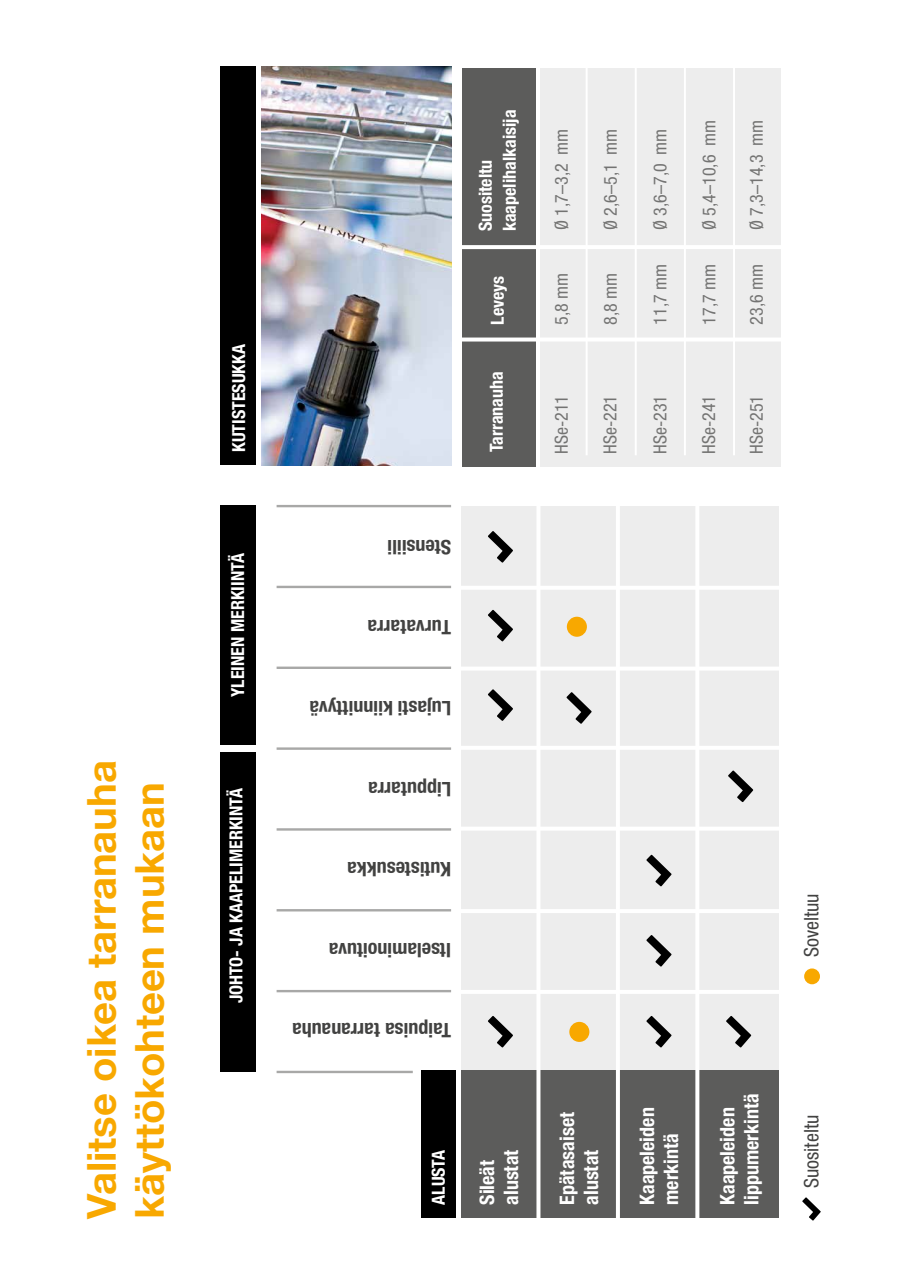
<style>
.page{position:relative;width:908px;height:1287px;background:#fff}
.page>*{position:absolute;margin:0;border:0;box-sizing:border-box;transform-origin:0 0}
.t1{font:700 40px/48px "Helvetica Neue LTW1 G";color:#f8a800}
.t2{font:700 condensed 20px "Helvetica Neue LTW1 G";color:#424241}
.t3{font:700 condensed 20px/24px "Helvetica Neue LTW1 G";color:#fff}
.t4{font:condensed 20px "Helvetica Neue LTW1 G";color:#424241}
.t5{font:condensed 18px "Helvetica Neue LTW1 G";color:#737372}
.t6{font:700 condensed 18px/24px "Helvetica Neue LTW1 G";color:#fff}
</style>
<div class="page">
<div style="left:462px;top:68px;width:74px;height:398px;background:#5c5c5b"></div>
<div style="left:540px;top:68px;width:240px;height:399px;background:#ededed"></div>
<hr style="left:458px;top:338px;width:323px;height:4px;background:#fff">
<hr style="left:458px;top:245px;width:323px;height:4px;background:#fff">
<hr style="left:585px;top:52px;width:2px;height:403px;background:#fff">
<hr style="left:634px;top:52px;width:2px;height:403px;background:#fff">
<hr style="left:683px;top:52px;width:2px;height:403px;background:#fff">
<hr style="left:732px;top:52px;width:2px;height:403px;background:#fff">
<div style="left:421px;top:1070px;width:34px;height:148px;background:#000"></div>
<div style="left:461px;top:506px;width:317px;height:576px;background:#ededed"></div>
<hr style="left:455px;top:827px;width:408px;height:4px;background:#fff">
<div style="left:566px;top:617px;width:20px;height:20px;background:#f8a800;border-radius:50%"></div>
<div style="left:461px;top:1070px;width:317px;height:147px;background:#5c5c5b"></div>
<hr style="left:536px;top:497px;width:4px;height:773px;background:#fff">
<svg style="left:615px;top:506px;width:4px;height:712px;fill:#fff"></svg>
<hr style="left:695px;top:497px;width:4px;height:757px;background:#fff">
<hr style="left:455px;top:746px;width:410px;height:4px;background:#fff">
<hr style="left:459px;top:667px;width:402px;height:4px;background:#fff">
<hr style="left:457px;top:586px;width:406px;height:4px;background:#fff">
<hr style="left:276px;top:828px;width:175px;height:3px;background:#a8a8a7">
<hr style="left:276px;top:747px;width:175px;height:3px;background:#a8a8a7">
<hr style="left:276px;top:667px;width:175px;height:2px;background:#a8a8a7">
<hr style="left:276px;top:586px;width:175px;height:2px;background:#a8a8a7">
<hr style="left:276px;top:909px;width:175px;height:2px;background:#a8a8a7">
<hr style="left:276px;top:505px;width:175px;height:2px;background:#a8a8a7">
<hr style="left:276px;top:990px;width:175px;height:2px;background:#a8a8a7">
<hr style="left:276px;top:1071px;width:136px;height:2px;background:#a8a8a7">
<hr style="left:456px;top:990px;width:334px;height:4px;background:#fff">
<hr style="left:454px;top:909px;width:410px;height:4px;background:#fff">
<div style="left:569px;top:1022px;width:20px;height:20px;background:#f8a800;border-radius:50%"></div>
<svg style="left:488px;top:531px;width:24px;height:32px"></svg>
<svg style="left:488px;top:610px;width:24px;height:31px"></svg>
<svg style="left:566px;top:692px;width:25px;height:32px"></svg>
<svg style="left:488px;top:1016px;width:24px;height:31px"></svg>
<svg style="left:488px;top:689px;width:24px;height:32px"></svg>
<svg style="left:646px;top:855px;width:25px;height:31px"></svg>
<svg style="left:646px;top:935px;width:25px;height:32px"></svg>
<svg style="left:646px;top:1016px;width:25px;height:31px"></svg>
<svg style="left:726px;top:1016px;width:24px;height:31px"></svg>
<svg style="left:728px;top:771px;width:24px;height:31px"></svg>
<div style="left:803px;top:968px;width:16px;height:16px;background:#f8a800;border-radius:50%"></div>
<svg style="left:802px;top:1197px;width:18px;height:24px"></svg>
<div style="left:220px;top:753px;width:35px;height:319px;background:#000"></div>
<div style="left:220px;top:505px;width:35px;height:239px;background:#000"></div>
<div style="left:220px;top:67px;width:35px;height:398px;background:#000"></div>
<img style="left:261px;top:67px;width:190px;height:398px">
<h1 class="t1" style="left:77px;top:1219px;width:460px;rotate:-90deg">Valitse oikea tarranauha käyttökohteen mukaan</h1>
<p class="t6" style="left:226px;top:452px;width:109px;rotate:-90deg">KUTISTESUKKA</p>
<p class="t6" style="left:226px;top:697px;width:145px;rotate:-90deg">YLEINEN MERKIINTÄ</p>
<p class="t6" style="left:224px;top:1003px;width:217px;rotate:-90deg">JOHTO- JA KAAPELIMERKINTÄ</p>
<p class="t6" style="left:473px;top:231px;width:123px;rotate:-90deg">Suositeltu kaapelihalkaisija</p>
<p class="t6" style="left:485px;top:325px;width:50px;rotate:-90deg">Leveys</p>
<p class="t6" style="left:484px;top:452px;width:83px;rotate:-90deg">Tarranauha</p>
<p class="t2" style="left:451px;top:559px;width:65px;rotate:-180deg">Stensiili</p>
<p class="t2" style="left:451px;top:639px;width:85px;rotate:-180deg">Turvatarra</p>
<p class="t2" style="left:451px;top:720px;width:143px;rotate:-180deg">Lujasti kiinnittyvä</p>
<p class="t2" style="left:451px;top:801px;width:84px;rotate:-180deg">Lipputarra</p>
<p class="t2" style="left:451px;top:881px;width:105px;rotate:-180deg">Kutistesukka</p>
<p class="t2" style="left:451px;top:962px;width:124px;rotate:-180deg">Itselaminoituva</p>
<p class="t2" style="left:451px;top:1042px;width:160px;rotate:-180deg">Taipuisa tarranauha</p>
<p class="t6" style="left:426px;top:1205px;width:56px;rotate:-90deg">ALUSTA</p>
<p class="t3" style="left:475px;top:1205px;width:57px;rotate:-90deg">Sileät alustat</p>
<p class="t5" style="left:550px;top:230px;width:103px;rotate:-90deg">Ø 1,7–3,2 mm</p>
<p class="t5" style="left:599px;top:230px;width:103px;rotate:-90deg">Ø 2,6–5,1 mm</p>
<p class="t5" style="left:649px;top:230px;width:103px;rotate:-90deg">Ø 3,6–7,0 mm</p>
<p class="t5" style="left:698px;top:230px;width:111px;rotate:-90deg">Ø 5,4–10,6 mm</p>
<p class="t5" style="left:745px;top:230px;width:111px;rotate:-90deg">Ø 7,3–14,3 mm</p>
<p class="t5" style="left:550px;top:325px;width:53px;rotate:-90deg">5,8 mm</p>
<p class="t5" style="left:599px;top:325px;width:53px;rotate:-90deg">8,8 mm</p>
<p class="t5" style="left:649px;top:325px;width:62px;rotate:-90deg">11,7 mm</p>
<p class="t5" style="left:698px;top:325px;width:62px;rotate:-90deg">17,7 mm</p>
<p class="t5" style="left:745px;top:325px;width:62px;rotate:-90deg">23,6 mm</p>
<p class="t5" style="left:550px;top:454px;width:60px;rotate:-90deg">HSe-211</p>
<p class="t5" style="left:599px;top:454px;width:60px;rotate:-90deg">HSe-221</p>
<p class="t5" style="left:649px;top:454px;width:60px;rotate:-90deg">HSe-231</p>
<p class="t5" style="left:698px;top:454px;width:60px;rotate:-90deg">HSe-241</p>
<p class="t5" style="left:745px;top:454px;width:60px;rotate:-90deg">HSe-251</p>
<p class="t3" style="left:555px;top:1205px;width:94px;rotate:-90deg">Epätasaiset alustat</p>
<p class="t3" style="left:634px;top:1205px;width:99px;rotate:-90deg">Kaapeleiden merkintä</p>
<p class="t3" style="left:715px;top:1205px;width:113px;rotate:-90deg">Kaapeleiden lippumerkintä</p>
<p class="t4" style="left:799px;top:957px;width:65px;rotate:-90deg">Soveltuu</p>
<p class="t4" style="left:799px;top:1188px;width:74px;rotate:-90deg">Suositeltu</p>
</div>
